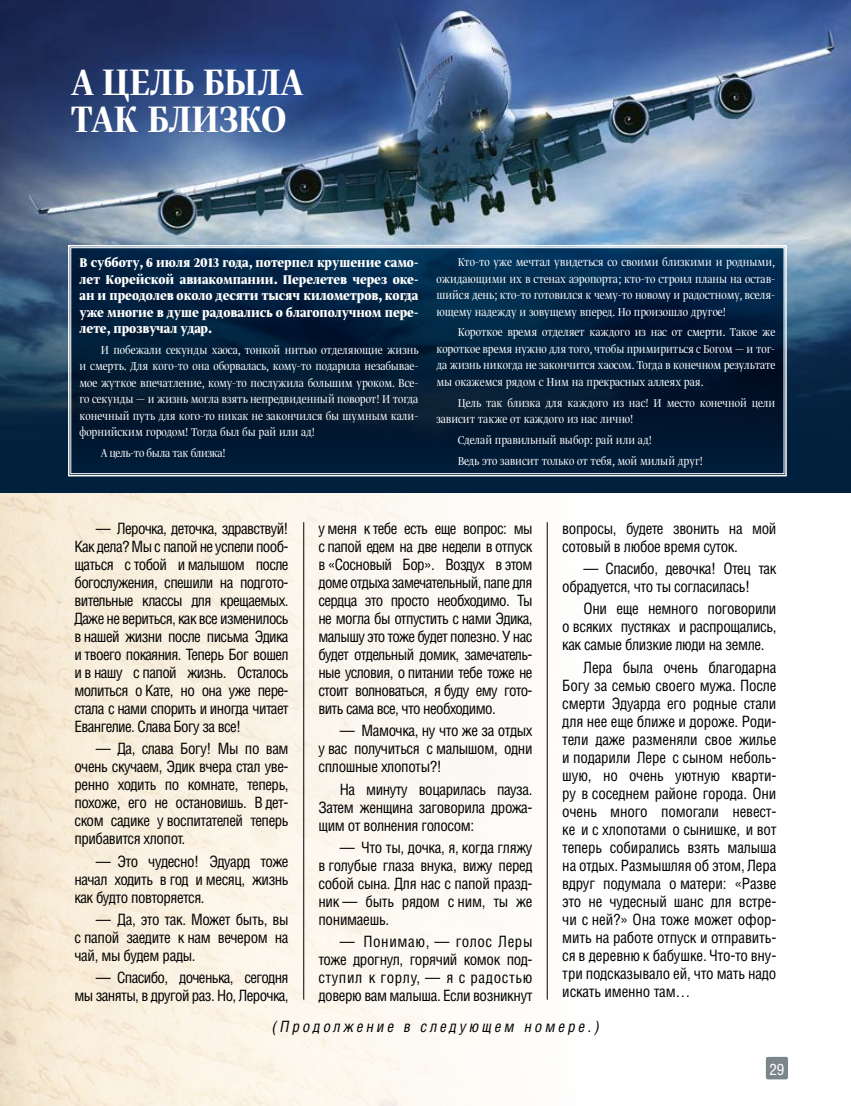
<style>
.page{position:relative;width:851px;height:1106px;background:#fff}
.page>*{position:absolute;margin:0;border:0;box-sizing:border-box;transform-origin:0 0}
.t1{font:43.5px/37.5px "Greta Dis Nar Pro Med";color:#fff}
.t2{font:15px/18px "AG Letterica Condensed C";letter-spacing:-.025em;color:#000;text-align:justify}
.t3{font:15px/16.5px "Greta Dis Nar Pro Bol";color:#fff;text-align:justify}
.t4{font:italic 15px "AG Letterica Condensed C";letter-spacing:.2em;color:#000}
.t5{font:15px "AG Letterica Condensed C";color:#fff}
.t6{font:13.5px/16.5px "Greta Dis Nar Pro Lig";color:#fff;text-align:justify}
.t7{font:13.5px "Greta Dis Nar Pro Lig";letter-spacing:-.02em;color:#fff}
</style>
<div class="page">
<img style="left:0;top:492px;width:850px;height:614px">
<div style="left:0;top:0;width:850px;height:492px;background:#00203d"></div>
<img style="left:0;top:0;width:850px;height:412px">
<svg style="left:67px;top:244px;width:720px;height:233px;background:#abb9c4"></svg>
<svg style="left:70px;top:247px;width:714px;height:227px"></svg>
<hr style="left:547px;top:522px;width:1px;height:477px;background:#000">
<hr style="left:303px;top:522px;width:1px;height:477px;background:#000">
<div style="left:765px;top:1056px;width:22px;height:23px;background:#7b868c;border-radius:2px"></div>
<h1 class="t1" style="left:71px;top:65px;width:233px">А ЦЕЛЬ БЫЛА<br>ТАК БЛИЗКО</h1>
<p class="t3" style="left:79px;top:255px;width:340px">В субботу, 6 июля 2013 года, потерпел крушение само&shy;лет Корейской авиакомпании. Перелетев через оке&shy;ан и преодолев около десяти тысяч километров, когда уже многие в душе радовались о благополучном пере&shy;лете, прозвучал удар.</p>
<p class="t6" style="left:79px;top:342px;width:340px;text-indent:21px">И побежали секунды хаоса, тонкой нитью отделяющие жизнь и смерть. Для кого-то она оборвалась, кому-то подарила незабывае&shy;мое жуткое впечатление, кому-то послужила большим уроком. Все&shy;го секунды — и жизнь могла взять непредвиденный поворот! И тогда конечный путь для кого-то никак не закончился бы шумным кали&shy;форнийским городом! Тогда был бы рай или ад!</p>
<p class="t7" style="left:101px;top:445px;width:126px">А цель-то была так близка!</p>
<p class="t6" style="left:436px;top:254px;width:340px;text-indent:21px">Кто-то уже мечтал увидеться со своими близкими и родными, ожидающими их в стенах аэропорта; кто-то строил планы на остав&shy;шийся день; кто-то готовился к чему-то новому и радостному, вселя&shy;ющему надежду и зовущему вперед. Но произошло другое!</p>
<p class="t6" style="left:436px;top:325px;width:340px;text-indent:21px">Короткое время отделяет каждого из нас от смерти. Такое же короткое время нужно для того, чтобы примириться с Богом — и тог&shy;да жизнь никогда не закончится хаосом. Тогда в конечном результате мы окажемся рядом с Ним на прекрасных аллеях рая.</p>
<p class="t6" style="left:436px;top:395px;width:340px;text-indent:21px">Цель так близка для каждого из нaс! И место конечной цели зависит также от каждого из нас лично!</p>
<p class="t6" style="left:457px;top:430px;width:247px;line-height:20.7px">Сделай правильный выбор: рай или ад!<br>Ведь это зависит только от тебя, мой милый друг!</p>
<p class="t2" style="left:562px;top:519px;width:216px">вопросы, будете звонить на мой сотовый в любое время суток.</p>
<p class="t2" style="left:562px;top:559px;width:216px;text-indent:21px">— Спасибо, девочка! Отец так обрадуется, что ты согласилась!</p>
<p class="t2" style="left:562px;top:600px;width:216px;text-indent:21px">Они еще немного поговорили о всяких пустяках и распрощались, как самые близкие люди на земле.</p>
<p class="t2" style="left:562px;top:658px;width:216px;text-indent:21px">Лера была очень благодарна Богу за семью своего мужа. После смерти Эдуарда его родные стали для нее еще ближе и дороже. Роди&shy;тели даже разменяли свое жилье и подарили Лере с сыном неболь&shy;шую, но очень уютную кварти&shy;ру в соседнем районе города. Они очень много помогали невест&shy;ке и с хлопотами о сынишке, и вот теперь собирались взять малыша на отдых. Размышляя об этом, Лера вдруг подумала о матери: «Разве это не чудесный шанс для встре&shy;чи с ней?» Она тоже может офор&shy;мить на работе отпуск и отправить&shy;ся в деревню к бабушке. Что-то вну&shy;три подсказывало ей, что мать надо искать именно там…</p>
<p class="t4" style="left:272px;top:1017px;width:329px">(Продолжение в следующем номере.)</p>
<p class="t2" style="left:318px;top:519px;width:216px">у меня к тебе есть еще вопрос: мы с папой едем на две недели в отпуск в «Сосновый Бор». Воздух в этом доме отдыха замечательный, папе для сердца это просто необходимо. Ты не могла бы отпустить с нами Эдика, малышу это тоже будет полезно. У нас будет отдельный домик, замечатель&shy;ные условия, о питании тебе тоже не стоит волноваться, я буду ему гото&shy;вить сама все, что необходимо.</p>
<p class="t2" style="left:318px;top:721px;width:216px;text-indent:21px">— Мамочка, ну что же за отдых у вас получиться с малышом, одни сплошные хлопоты?!</p>
<p class="t2" style="left:318px;top:780px;width:216px;text-indent:21px">На минуту воцарилась пауза.<br>Затем женщина заговорила дрожа&shy;щим от волнения голосом:</p>
<p class="t2" style="left:318px;top:838px;width:216px;text-indent:21px">— Что ты, дочка, я, когда гляжу в голубые глаза внука, вижу перед собой сына. Для нас с папой празд&shy;ник — быть рядом с ним, ты же понимаешь.</p>
<p class="t2" style="left:318px;top:932px;width:216px;text-indent:21px">— Понимаю, — голос Леры тоже дрогнул, горячий комок под&shy;ступил к горлу, — я с радостью доверю вам малыша. Если возникнут</p>
<p class="t2" style="left:74px;top:519px;width:216px;text-indent:21px">— Лерочка, деточка, здравствуй!<br>Как дела? Мы с папой не успели пооб&shy;щаться с тобой и малышом после богослужения, спешили на подгото&shy;вительные классы для крещаемых.<br>Даже не вериться, как все изменилось в нашей жизни после письма Эдика и твоего покаяния. Теперь Бог вошел и в нашу с папой жизнь. Осталось молиться о Кате, но она уже пере&shy;стала с нами спорить и иногда читает Евангелие. Слава Богу за все!</p>
<p class="t2" style="left:74px;top:739px;width:216px;text-indent:21px">— Да, слава Богу! Мы по вам очень скучаем, Эдик вчера стал уве&shy;ренно ходить по комнате, теперь, похоже, его не остановишь. В дет&shy;ском садике у воспитателей теперь прибавится хлопот.</p>
<p class="t2" style="left:74px;top:852px;width:216px;text-indent:21px">— Это чудесно! Эдуард тоже начал ходить в год и месяц, жизнь как будто повторяется.</p>
<p class="t2" style="left:74px;top:910px;width:216px;text-indent:21px">— Да, это так. Может быть, вы с папой заедите к нам вечером на чай, мы будем рады.</p>
<p class="t2" style="left:74px;top:968px;width:216px;text-align:right">— Спасибо, доченька, сегодня мы заняты, в другой раз. Но, Лерочка,</p>
<p class="t5" style="left:769px;top:1060px;width:16px">29</p>
</div>
